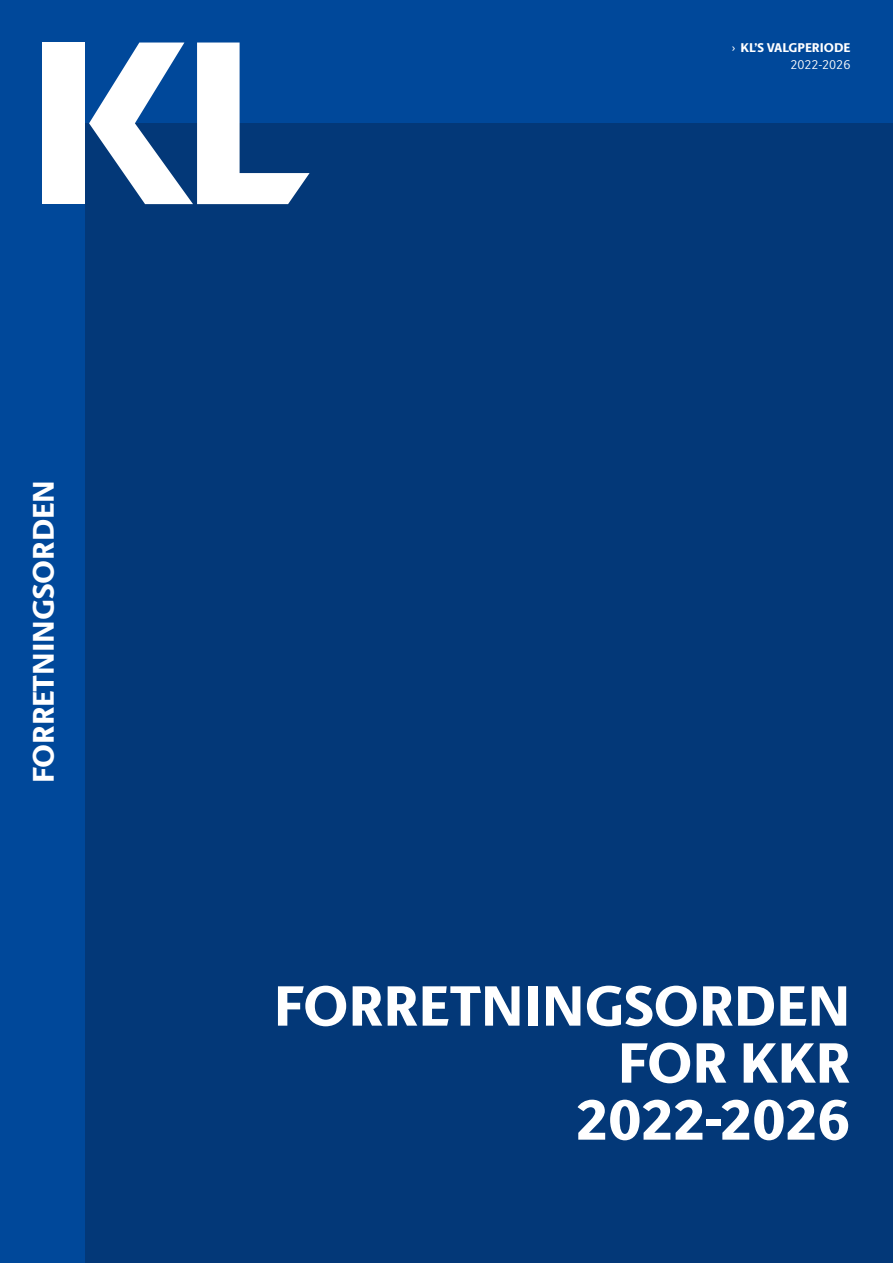
<style>
.page{position:relative;width:893px;height:1263px;background:#00489a}
.page>*{position:absolute;margin:0;border:0;box-sizing:border-box;transform-origin:0 0}
.Forside_OVERSKRIFT1{font:800 57px "ID Sans";letter-spacing:-.005em;color:#fff}
.Forside_RYG_-_SANS{font:800 30px "ID Sans";color:#fff}
.t1{font:800 12.75px "ID Sans";color:#fff}
.Forside_TOP2_-_SANS{font:300 12.75px "ID Sans";color:#fff}
.s1{font-weight:300}
</style>
<div class="page">
<div style="left:85px;top:123px;width:808px;height:1140px;background:#033878"></div>
<div style="left:43px;top:43px;width:42px;height:161px;background:#fff"></div>
<svg style="left:89px;top:43px;width:221px;height:161px"></svg>
<p class="Forside_RYG_-_SANS" style="left:25px;top:783px;width:304px;rotate:-90deg">FORRETNINGSORDEN</p>
<p class="t1" style="left:732px;top:40px;width:120px"><span class="s1">›</span> KL’S VALGPERIODE</p>
<p class="Forside_TOP2_-_SANS" style="left:790px;top:57px;width:62px">2022-2026</p>
<p class="Forside_OVERSKRIFT1" style="left:274px;top:971px;width:578px">FORRETNINGSORDEN</p>
<p class="Forside_OVERSKRIFT1" style="left:618px;top:1028px;width:234px">FOR KKR</p>
<p class="Forside_OVERSKRIFT1" style="left:575px;top:1085px;width:277px">2022-2026</p>
</div>
